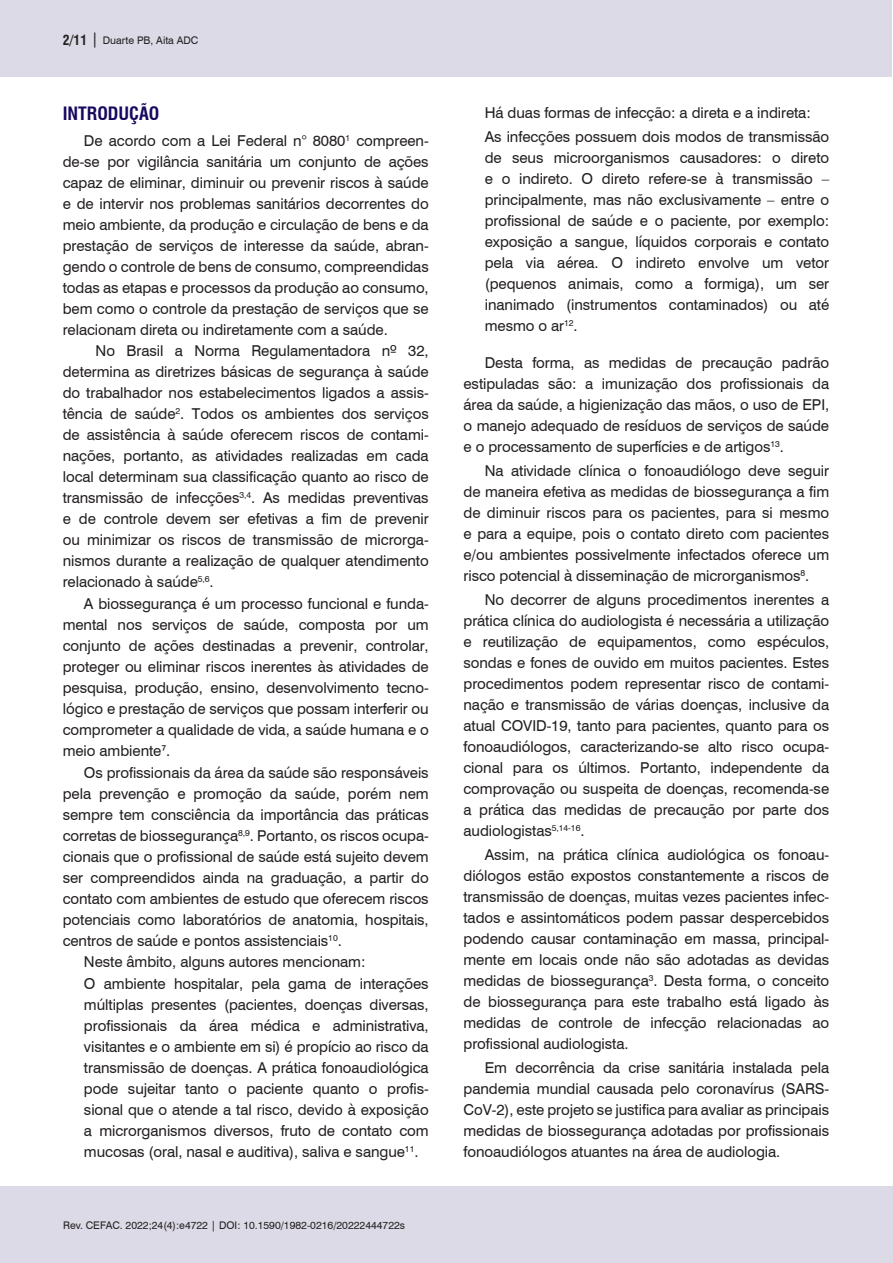
<style>
.page{position:relative;width:893px;height:1263px;background:#fff}
.page>*{position:absolute;margin:0;border:0;box-sizing:border-box;transform-origin:0 0}
.Nivel_1{font:700 condensed 18px "Swiss 721 BT";color:#18085f}
.Corpo_do_texto{font:15px/21px "Swiss 721 BT";letter-spacing:-.005em;color:#231f20;text-align:justify}
.Citação{font:15px/21px "Swiss 721 BT";letter-spacing:-.005em;color:#231f20;text-align:justify}
.t1{font:10.5px "Swiss 721 BT";color:#231f20}
.s1{font-weight:700;font-stretch:condensed;font-size:13.5px}
.s2{font-size:15px}
.s3{font-family:"Arial"}
</style>
<div class="page">
<div style="left:0;top:1186px;width:892px;height:77px;background:#dcdae7"></div>
<div style="left:0;top:0;width:892px;height:77px;background:#dcdae7"></div>
<p class="t1" style="left:63px;top:33px;width:137px"><span class="s1">2/11</span> <span class="s2">|</span> Duarte PB, Aita ADC</p>
<p class="Nivel_1" style="left:63px;top:103px;width:98px">INTRODUÇÃO</p>
<p class="Corpo_do_texto" style="left:63px;top:129px;width:368px;text-indent:21px">De acordo com a Lei Federal n° 8080<sup>1</sup> compreen&shy;de-se por vigilância sanitária um conjunto de ações capaz de eliminar, diminuir ou prevenir riscos à saúde e de intervir nos problemas sanitários decorrentes do meio ambiente, da produção e circulação de bens e da prestação de serviços de interesse da saúde, abran&shy;gendo o controle de bens de consumo, compreendidas todas as etapas e processos da produção ao consumo, bem como o controle da prestação de serviços que se relacionam direta ou indiretamente com a saúde.</p>
<p class="Corpo_do_texto" style="left:63px;top:340px;width:368px;text-indent:33px">No Brasil a Norma Regulamentadora nº 32, determina as diretrizes básicas de segurança à saúde do trabalhador nos estabelecimentos ligados a assis&shy;tência de saúde<sup>2</sup>. Todos os ambientes dos serviços de assistência à saúde oferecem riscos de contami&shy;nações, portanto, as atividades realizadas em cada local determinam sua classificação quanto ao risco de transmissão de infecções<sup>3,4</sup>. As medidas preventivas e de controle devem ser efetivas a fim de prevenir ou minimizar os riscos de transmissão de microrga&shy;nismos durante a realização de qualquer atendimento relacionado à saúde<sup>5,6</sup>.</p>
<p class="Corpo_do_texto" style="left:63px;top:592px;width:368px;text-indent:21px">A biossegurança é um processo funcional e funda&shy;mental nos serviços de saúde, composta por um conjunto de ações destinadas a prevenir, controlar, proteger ou eliminar riscos inerentes às atividades de pesquisa, produção, ensino, desenvolvimento tecno&shy;lógico e prestação de serviços que possam interferir ou comprometer a qualidade de vida, a saúde humana e o meio ambiente<span class="s3">⁷</span>.</p>
<p class="Corpo_do_texto" style="left:63px;top:761px;width:368px;text-indent:21px">Os profissionais da área da saúde são responsáveis pela prevenção e promoção da saúde, porém nem sempre tem consciência da importância das práticas corretas de biossegurança<sup>8,9</sup>. Portanto, os riscos ocupa&shy;cionais que o profissional de saúde está sujeito devem ser compreendidos ainda na graduação, a partir do contato com ambientes de estudo que oferecem riscos potenciais como laboratórios de anatomia, hospitais, centros de saúde e pontos assistenciais<sup>10</sup>.</p>
<p class="Corpo_do_texto" style="left:84px;top:951px;width:283px">Neste âmbito, alguns autores mencionam:</p>
<p class="Citação" style="left:84px;top:972px;width:346px">O ambiente hospitalar, pela gama de interações múltiplas presentes (pacientes, doenças diversas, profissionais da área médica e administrativa, visitantes e o ambiente em si) é propício ao risco da transmissão de doenças. A prática fonoaudiológica pode sujeitar tanto o paciente quanto o profis&shy;sional que o atende a tal risco, devido à exposição a microrganismos diversos, fruto de contato com mucosas (oral, nasal e auditiva), saliva e sangue<sup>11</sup>.</p>
<p class="t1" style="left:63px;top:1218px;width:344px">Rev. CEFAC. 2022;24(4):e4722 | DOI: 10.1590/1982-0216/20222444722s</p>
<p class="Corpo_do_texto" style="left:485px;top:101px;width:328px">Há duas formas de infecção: a direta e a indireta:</p>
<p class="Citação" style="left:485px;top:125px;width:346px">As infecções possuem dois modos de transmissão de seus microorganismos causadores: o direto e o indireto. O direto refere-se à transmissão – principalmente, mas não exclusivamente – entre o profissional de saúde e o paciente, por exemplo: exposição a sangue, líquidos corporais e contato pela via aérea. O indireto envolve um vetor (pequenos animais, como a formiga), um ser inanimado (instrumentos contaminados) ou até mesmo o ar<sup>12</sup>.</p>
<p class="Corpo_do_texto" style="left:463px;top:351px;width:367px;text-indent:21px">Desta forma, as medidas de precaução padrão estipuladas são: a imunização dos profissionais da área da saúde, a higienização das mãos, o uso de EPI, o manejo adequado de resíduos de serviços de saúde e o processamento de superfícies e de artigos<sup>13</sup>.</p>
<p class="Corpo_do_texto" style="left:463px;top:459px;width:367px;text-indent:21px">Na atividade clínica o fonoaudiólogo deve seguir de maneira efetiva as medidas de biossegurança a fim de diminuir riscos para os pacientes, para si mesmo e para a equipe, pois o contato direto com pacientes e/ou ambientes possivelmente infectados oferece um risco potencial à disseminação de microrganismos<sup>8</sup>.</p>
<p class="Corpo_do_texto" style="left:463px;top:588px;width:367px;text-indent:21px">No decorrer de alguns procedimentos inerentes a prática clínica do audiologista é necessária a utilização e reutilização de equipamentos, como espéculos, sondas e fones de ouvido em muitos pacientes. Estes procedimentos podem representar risco de contami&shy;nação e transmissão de várias doenças, inclusive da atual COVID-19, tanto para pacientes, quanto para os fonoaudiólogos, caracterizando-se alto risco ocupa&shy;cional para os últimos. Portanto, independente da comprovação ou suspeita de doenças, recomenda-se a prática das medidas de precaução por parte dos audiologistas<sup>5,14-16</sup>.</p>
<p class="Corpo_do_texto" style="left:463px;top:843px;width:367px;text-indent:21px">Assim, na prática clínica audiológica os fonoau&shy;diólogos estão expostos constantemente a riscos de transmissão de doenças, muitas vezes pacientes infec&shy;tados e assintomáticos podem passar despercebidos podendo causar contaminação em massa, principal&shy;mente em locais onde não são adotadas as devidas medidas de biossegurança<sup>3</sup>. Desta forma, o conceito de biossegurança para este trabalho está ligado às medidas de controle de infecção relacionadas ao profissional audiologista.</p>
<p class="Corpo_do_texto" style="left:463px;top:1056px;width:367px;text-indent:21px">Em decorrência da crise sanitária instalada pela pandemia mundial causada pelo coronavírus (SARS-CoV-2), este projeto se justifica para avaliar as principais medidas de biossegurança adotadas por profissionais fonoaudiólogos atuantes na área de audiologia.</p>
</div>
